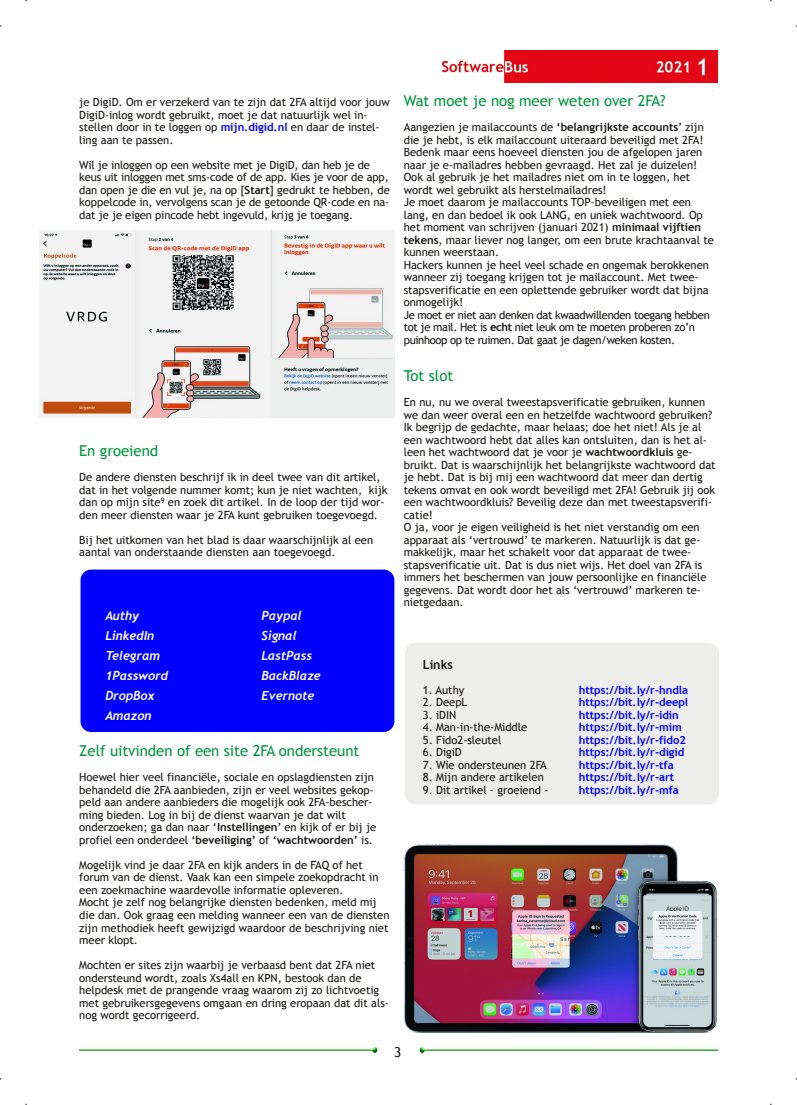
<style>
.page{position:relative;width:797px;height:1105px;background:#fff}
.page>*{position:absolute;margin:0;border:0;box-sizing:border-box;transform-origin:0 0}
.t1{font:15px "Trebuchet MS";letter-spacing:-.005em;color:#00963e}
.t2{font:13.75px "Trebuchet MS";color:#181715}
.t3{font:italic 700 12.5px "Trebuchet";letter-spacing:-.005em;color:#fff}
.t4{font:700 12.5px "Trebuchet MS";letter-spacing:-.005em;color:#181715}
.t5{font:11.25px/12.5px "Trebuchet MS";letter-spacing:-.005em;color:#181715}
.t6{font:700 11.25px "Trebuchet MS";letter-spacing:-.005em;color:#00f}
.s1{font-weight:700;color:#00f}
.s2{font-weight:700}
</style>
<div class="page">
<img style="left:442px;top:51px;width:275px;height:32px">
<img style="left:79px;top:1047px;width:299px;height:5px">
<img style="left:419px;top:1047px;width:298px;height:5px">
<img style="left:40px;top:231px;width:354px;height:187px">
<div style="left:80px;top:569px;width:314px;height:163px;background:#00f;border-radius:11px"></div>
<div style="left:405px;top:642px;width:313px;height:162px;background:#ededec;border-radius:11px"></div>
<img style="left:403px;top:844px;width:314px;height:189px">
<p class="t5" style="left:79px;top:96px;width:312px">je DigiD. Om er verzekerd van te zijn dat 2FA altijd voor jouw DigiD‐inlog wordt gebruikt, moet je dat natuurlijk wel in‐ stellen door in te loggen op <span class="s1">mijn.digid.nl</span> en daar de instel‐ ling aan te passen.</p>
<p class="t5" style="left:79px;top:158px;width:312px">Wil je inloggen op een website met je DigiD, dan heb je de keus uit inloggen met sms‐code of de app. Kies je voor de app, dan open je die en vul je, na op [<span class="s2">Start</span>] gedrukt te hebben, de koppelcode in, vervolgens scan je de getoonde QR‐code en na‐ dat je je eigen pincode hebt ingevuld, krijg je toegang.</p>
<h1 class="t1" style="left:79px;top:442px;width:80px">En groeiend</h1>
<p class="t5" style="left:79px;top:471px;width:309px">De andere diensten beschrijf ik in deel twee van dit artikel, dat in het volgende nummer komt; kun je niet wachten, kijk dan op mijn site<sup>9</sup> en zoek dit artikel. In de loop der tijd wor‐ den meer diensten waar je 2FA kunt gebruiken toegevoegd.</p>
<p class="t5" style="left:79px;top:533px;width:295px">Bij het uitkomen van het blad is daar waarschijnlijk al een aantal van onderstaande diensten aan toegevoegd.</p>
<p class="t3" style="left:105px;top:608px;width:35px">Authy</p>
<p class="t3" style="left:261px;top:608px;width:42px">Paypal</p>
<p class="t3" style="left:105px;top:628px;width:50px">LinkedIn</p>
<p class="t3" style="left:261px;top:628px;width:37px">Signal</p>
<p class="t3" style="left:105px;top:648px;width:56px">Telegram</p>
<p class="t3" style="left:261px;top:648px;width:52px">LastPass</p>
<p class="t3" style="left:105px;top:668px;width:64px">1Password</p>
<p class="t3" style="left:261px;top:668px;width:61px">BackBlaze</p>
<p class="t3" style="left:105px;top:688px;width:51px">DropBox</p>
<p class="t3" style="left:261px;top:688px;width:54px">Evernote</p>
<p class="t3" style="left:105px;top:708px;width:48px">Amazon</p>
<h1 class="t1" style="left:79px;top:742px;width:281px">Zelf uitvinden of een site 2FA ondersteunt</h1>
<p class="t5" style="left:79px;top:771px;width:298px">Hoewel hier veel financiële, sociale en opslagdiensten zijn behandeld die 2FA aanbieden, zijn er veel websites gekop‐ peld aan andere aanbieders die mogelijk ook 2FA‐bescher‐ ming bieden. Log in bij de dienst waarvan je dat wilt onderzoeken; ga dan naar ‘<span class="s2">Instellingen</span>’ en kijk of er bij je profiel een onderdeel <span class="s2">‘beveiliging’</span> of <span class="s2">‘wachtwoorden’</span> is.</p>
<p class="t5" style="left:79px;top:858px;width:312px">Mogelijk vind je daar 2FA en kijk anders in de FAQ of het forum van de dienst. Vaak kan een simpele zoekopdracht in een zoekmachine waardevolle informatie opleveren.<br>Mocht je zelf nog belangrijke diensten bedenken, meld mij die dan. Ook graag een melding wanneer een van de diensten zijn methodiek heeft gewijzigd waardoor de beschrijving niet meer klopt.</p>
<p class="t5" style="left:79px;top:958px;width:311px">Mochten er sites zijn waarbij je verbaasd bent dat 2FA niet ondersteund wordt, zoals Xs4all en KPN, bestook dan de helpdesk met de prangende vraag waarom zij zo lichtvoetig met gebruikersgegevens omgaan en dring eropaan dat dit als‐ nog wordt gecorrigeerd.</p>
<h1 class="t1" style="left:403px;top:92px;width:263px">Wat moet je nog meer weten over 2FA?</h1>
<p class="t5" style="left:403px;top:121px;width:311px">Aangezien je mailaccounts de <span class="s2">‘belangrijkste accounts</span>’ zijn die je hebt, is elk mailaccount uiteraard beveiligd met 2FA!<br>Bedenk maar eens hoeveel diensten jou de afgelopen jaren naar je e‐mailadres hebben gevraagd. Het zal je duizelen!<br>Ook al gebruik je het mailadres niet om in te loggen, het wordt wel gebruikt als herstelmailadres!<br>Je moet daarom je mailaccounts TOP‐beveiligen met een lang, en dan bedoel ik ook LANG, en uniek wachtwoord. Op het moment van schrijven (januari 2021) <span class="s2">minimaal vijftien tekens</span>, maar liever nog langer, om een brute krachtaanval te kunnen weerstaan.<br>Hackers kunnen je heel veel schade en ongemak berokkenen wanneer zij toegang krijgen tot je mailaccount. Met twee‐ stapsverificatie en een oplettende gebruiker wordt dat bijna onmogelijk!<br>Je moet er niet aan denken dat kwaadwillenden toegang hebben tot je mail. Het is <span class="s2">echt</span> niet leuk om te moeten proberen zo’n puinhoop op te ruimen. Dat gaat je dagen/weken kosten.</p>
<h1 class="t1" style="left:403px;top:367px;width:51px">Tot slot</h1>
<p class="t5" style="left:403px;top:396px;width:313px">En nu, nu we overal tweestapsverificatie gebruiken, kunnen we dan weer overal een en hetzelfde wachtwoord gebruiken?<br>Ik begrijp de gedachte, maar helaas; doe het niet! Als je al een wachtwoord hebt dat alles kan ontsluiten, dan is het al‐ leen het wachtwoord dat je voor je <span class="s2">wachtwoordkluis</span> ge‐ bruikt. Dat is waarschijnlijk het belangrijkste wachtwoord dat je hebt. Dat is bij mij een wachtwoord dat meer dan dertig tekens omvat en ook wordt beveiligd met 2FA! Gebruik jij ook een wachtwoordkluis? Beveilig deze dan met tweestapsverifi‐ catie!<br>O ja, voor je eigen veiligheid is het niet verstandig om een apparaat als ‘vertrouwd’ te markeren. Natuurlijk is dat ge‐ makkelijk, maar het schakelt voor dat apparaat de twee‐ stapsverificatie uit. Dat is dus niet wijs. Het doel van 2FA is immers het beschermen van jouw persoonlijke en financiële gegevens. Dat wordt door het als ‘vertrouwd’ markeren te‐ nietgedaan.</p>
<p class="t4" style="left:422px;top:657px;width:31px">Links</p>
<p class="t5" style="left:422px;top:683px;width:43px">1. Authy</p>
<p class="t6" style="left:578px;top:683px;width:111px">https://bit.ly/r‐hndla</p>
<p class="t5" style="left:422px;top:696px;width:46px">2. DeepL</p>
<p class="t6" style="left:578px;top:696px;width:111px">https://bit.ly/r‐deepl</p>
<p class="t5" style="left:422px;top:708px;width:35px">3. iDIN</p>
<p class="t6" style="left:578px;top:708px;width:101px">https://bit.ly/r‐idin</p>
<p class="t5" style="left:422px;top:721px;width:106px">4. Man‐in‐the‐Middle</p>
<p class="t6" style="left:578px;top:721px;width:104px">https://bit.ly/r‐mim</p>
<p class="t5" style="left:422px;top:733px;width:80px">5. Fido2‐sleutel</p>
<p class="t6" style="left:578px;top:733px;width:108px">https://bit.ly/r‐fido2</p>
<p class="t5" style="left:422px;top:746px;width:41px">6. DigiD</p>
<p class="t6" style="left:578px;top:746px;width:107px">https://bit.ly/r‐digid</p>
<p class="t5" style="left:422px;top:758px;width:126px">7. Wie ondersteunen 2FA</p>
<p class="t6" style="left:578px;top:758px;width:96px">https://bit.ly/r‐tfa</p>
<p class="t5" style="left:422px;top:771px;width:123px">8. Mijn andere artikelen</p>
<p class="t6" style="left:578px;top:771px;width:97px">https://bit.ly/r‐art</p>
<p class="t5" style="left:422px;top:783px;width:127px">9. Dit artikel – groeiend ‐</p>
<p class="t6" style="left:578px;top:783px;width:101px">https://bit.ly/r‐mfa</p>
<p class="t2" style="left:394px;top:1043px;width:9px">3</p>
</div>
